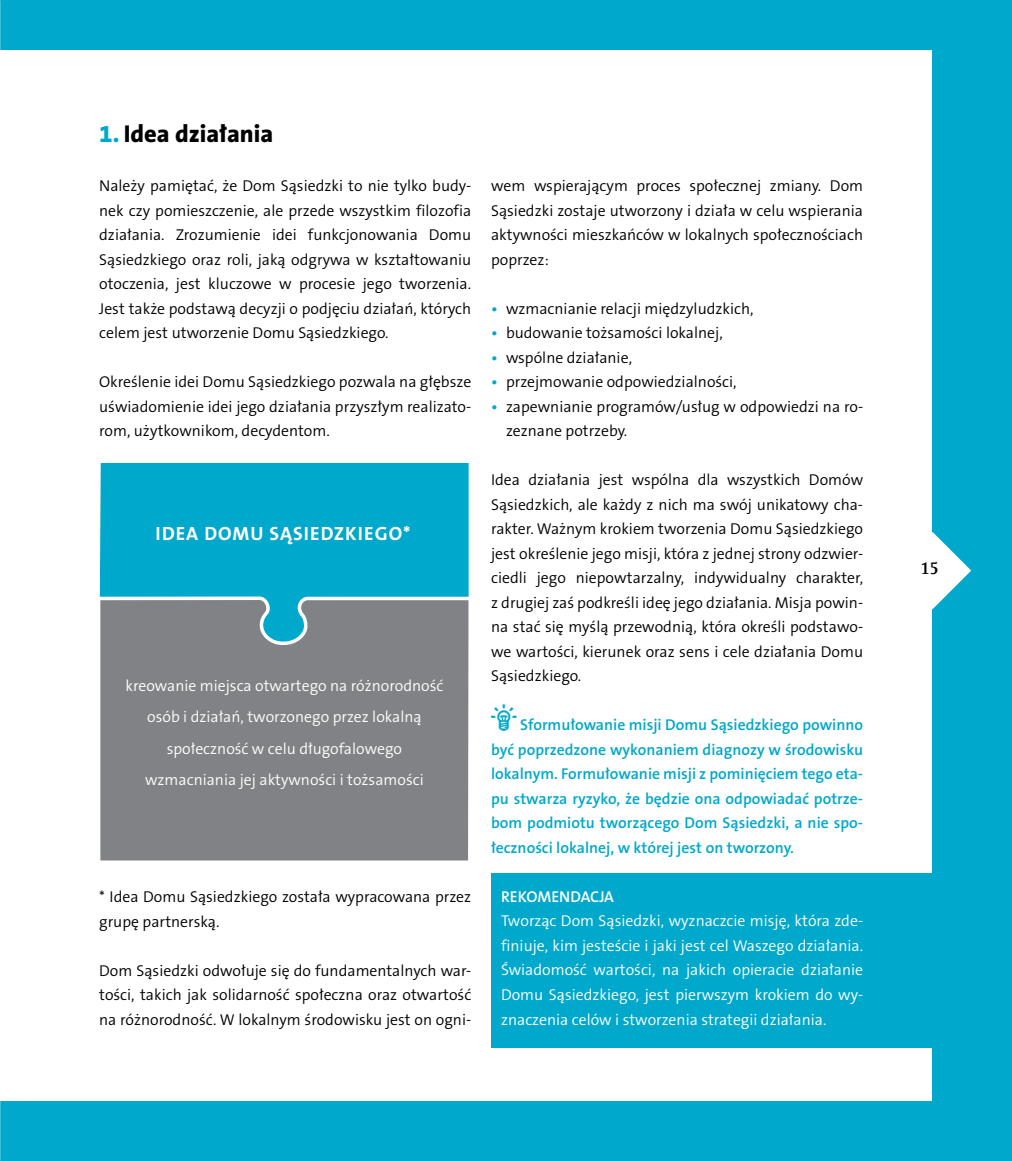
<style>
.page{position:relative;width:1012px;height:1161px;background:#fff}
.page>*{position:absolute;margin:0;border:0;box-sizing:border-box;transform-origin:0 0}
.t1{font:800 24.5px "The Sans CE B8";color:#000}
.t2{font:700 19.25px "The Sans CE B7";letter-spacing:.05em;color:#fff}
.t3{font:700 17.5px "Scala Offc Pro";color:#000}
.t4{font:300 15.75px/24.5px "The Sans CE B4";color:#000;text-align:justify}
.t5{font:300 15.75px/24.5px "The Sans CE B4";color:#fff;text-align:center}
.t6{font:600 15.75px/24.5px "The Sans CE B6";color:#00a8cb;text-align:justify}
.t7{font:600 15.75px "The Sans CE B6";color:#fff}
.s1{color:#00a8cb}
.s2{font-family:"The Sans CE B6";font-weight:600;color:#00a8cb}
</style>
<div class="page">
<div style="left:0;top:0;width:1012px;height:50px;background:#00a8cb"></div>
<div style="left:0;top:1101px;width:1012px;height:60px;background:#00a8cb"></div>
<div style="left:933px;top:0;width:79px;height:1161px;background:#00a8cb"></div>
<svg style="left:932px;top:532px;width:39px;height:77px"></svg>
<div style="left:99px;top:463px;width:370px;height:132px;background:#00a8cb"></div>
<div style="left:99px;top:595px;width:370px;height:266px;background:#808285"></div>
<div style="left:491px;top:873px;width:453px;height:175px;background:#00a8cb"></div>
<h1 class="t1" style="left:99px;top:120px;width:176px"><span class="s1">1.</span> Idea działania</h1>
<p class="t4" style="left:99px;top:175px;width:374px">Należy pamiętać, że Dom Sąsiedzki to nie tylko budy&shy;nek czy pomieszczenie, ale przede wszystkim filozofia działania. Zrozumienie idei funkcjonowania Domu Sąsiedzkiego oraz roli, jaką odgrywa w kształtowaniu otoczenia, jest kluczowe w procesie jego tworzenia.<br>Jest także podstawą decyzji o podjęciu działań, których celem jest utworzenie Domu Sąsiedzkiego.</p>
<p class="t4" style="left:99px;top:371px;width:374px">Określenie idei Domu Sąsiedzkiego pozwala na głębsze uświadomienie idei jego działania przyszłym realizato&shy;rom, użytkownikom, decydentom.</p>
<p class="t2" style="left:156px;top:522px;width:256px">IDEA DOMU SĄSIEDZKIEGO*</p>
<p class="t5" style="left:125px;top:671px;width:319px;line-height:31.5px">kreowanie miejsca otwartego na różnorodność osób i działań, tworzonego przez lokalną społeczność w celu długofalowego wzmacniania jej aktywności i tożsamości</p>
<p class="t4" style="left:99px;top:885px;width:374px">* Idea Domu Sąsiedzkiego została wypracowana przez grupę partnerską.</p>
<p class="t4" style="left:99px;top:959px;width:374px">Dom Sąsiedzki odwołuje się do fundamentalnych war&shy;tości, takich jak solidarność społeczna oraz otwartość na różnorodność. W lokalnym środowisku jest on ogni-</p>
<p class="t4" style="left:491px;top:175px;width:374px">wem wspierającym proces społecznej zmiany. Dom Sąsiedzki zostaje utworzony i działa w celu wspierania aktywności mieszkańców w lokalnych społecznościach poprzez:</p>
<p class="t4" style="left:491px;top:297px;width:264px"><span class="s2">•</span> wzmacnianie relacji międzyludzkich,</p>
<p class="t4" style="left:491px;top:322px;width:233px"><span class="s2">•</span> budowanie tożsamości lokalnej,</p>
<p class="t4" style="left:491px;top:346px;width:142px"><span class="s2">•</span> wspólne działanie,</p>
<p class="t4" style="left:491px;top:371px;width:247px"><span class="s2">•</span> przejmowanie odpowiedzialności,</p>
<p class="t4" style="left:506px;top:395px;width:359px;text-indent:-15px"><span class="s2">•</span> zapewnianie programów/usług w odpowiedzi na ro&shy;zeznane potrzeby.</p>
<p class="t4" style="left:491px;top:469px;width:374px">Idea działania jest wspólna dla wszystkich Domów Sąsiedzkich, ale każdy z nich ma swój unikatowy cha&shy;rakter. Ważnym krokiem tworzenia Domu Sąsiedzkiego jest określenie jego misji, która z jednej strony odzwier&shy;ciedli jego niepowtarzalny, indywidualny charakter, z drugiej zaś podkreśli ideę jego działania. Misja powin&shy;na stać się myślą przewodnią, która określi podstawo&shy;we wartości, kierunek oraz sens i cele działania Domu Sąsiedzkiego.</p>
<p class="t6" style="left:491px;top:714px;width:374px;text-indent:29px">Sformułowanie misji Domu Sąsiedzkiego powinno być poprzedzone wykonaniem diagnozy w środowisku lokalnym. Formułowanie misji z pominięciem tego eta&shy;pu stwarza ryzyko, że będzie ona odpowiadać potrze&shy;bom podmiotu tworzącego Dom Sąsiedzki, a nie spo&shy;łeczności lokalnej, w której jest on tworzony.</p>
<p class="t7" style="left:501px;top:888px;width:114px">REKOMENDACJA</p>
<p class="t5" style="left:501px;top:910px;width:364px;text-align:justify">Tworząc Dom Sąsiedzki, wyznaczcie misję, która zde&shy;finiuje, kim jesteście i jaki jest cel Waszego działania.<br>Świadomość wartości, na jakich opieracie działanie Domu Sąsiedzkiego, jest pierwszym krokiem do wy&shy;znaczenia celów i stworzenia strategii działania.</p>
<p class="t3" style="left:921px;top:559px;width:19px">15</p>
</div>
